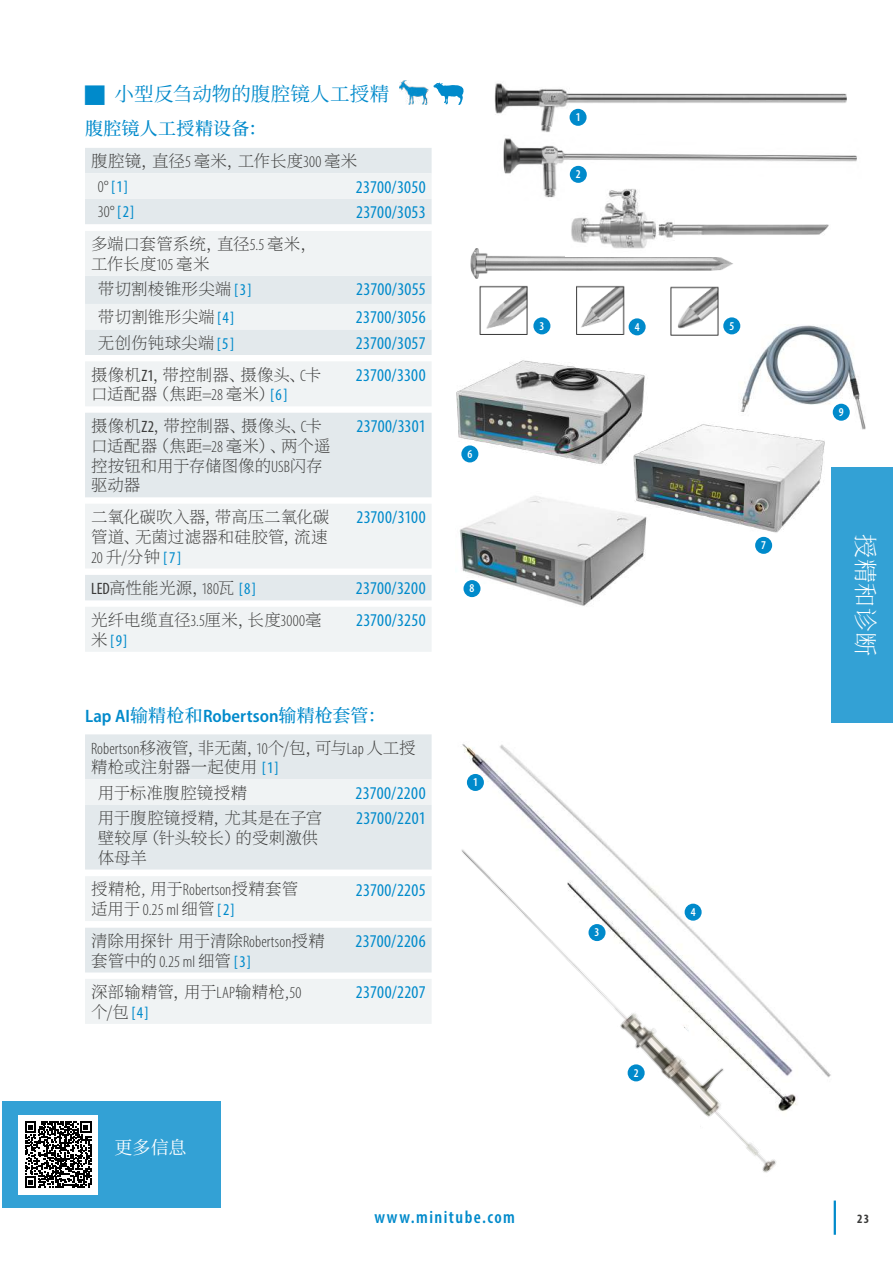
<style>
.page{position:relative;width:893px;height:1263px;background:#fff}
.page>*{position:absolute;margin:0;border:0;box-sizing:border-box;transform-origin:0 0}
.t1{font:200 24px "Source Han Serif SC";letter-spacing:.02em;color:#fff}
.t2{font:19.5px "Source Han Serif SC";letter-spacing:.01em;color:#008acb}
.t3{font:condensed 18px "Myriad Pro";letter-spacing:.015em;color:#008acb}
.t4{font:600 semi-condensed 18px "Myriad Pro";letter-spacing:.005em;color:#008acb}
.t5{font:600 condensed 18px "Myriad Pro";letter-spacing:.08em;color:#008acb}
.t6{font:500 18px "Source Han Serif SC";letter-spacing:.015em;color:#008acb}
.t7{font:18px "Source Han Serif SC";color:#fff}
.t8{font:200 16.5px/19.8px "Source Han Serif SC";letter-spacing:.005em;color:#3b3b3a}
.t9{font:300 condensed 16.5px "Myriad Pro";color:#3b3b3a}
.t10{font:condensed 16.5px "Myriad Pro";color:#008acb}
.t11{font:700 condensed 12.75px "Myriad Pro";color:#3b3b3a}
.t12{font:600 condensed 12px "Myriad Pro";color:#fff}
.s1{font-family:"Myriad Pro";font-weight:300;font-stretch:condensed}
.s2{font-weight:300;color:#3b3b3a}
.s3{font-weight:400;color:#008acb}
.s4{font-family:"Myriad Pro";font-weight:400;font-stretch:condensed;color:#008acb}
.s5{font-family:"Myriad Pro";font-weight:400;font-stretch:condensed}
.s6{font-family:"Source Han Serif SC";font-weight:200;font-stretch:normal;color:#3b3b3a}
.s7{font-family:"Source Han Serif SC";font-weight:500;font-stretch:normal}
.s8{font-family:"Source Han Serif SC";font-weight:200;font-stretch:normal}
</style>
<div class="page">
<hr style="left:834px;top:1200px;width:2px;height:35px;background:#008acb">
<div style="left:831px;top:468px;width:62px;height:255px;background:#33a1d5"></div>
<div style="left:85px;top:148px;width:347px;height:25px;background:#e3e9ec"></div>
<svg style="left:85px;top:173px;width:347px;height:851px;fill:#f0f3f4"></svg>
<svg style="left:85px;top:224px;width:347px;height:703px"></svg>
<svg style="left:433px;top:83px;width:30px;height:22px"></svg>
<img style="left:399px;top:81px;width:29px;height:23px">
<div style="left:2px;top:1101px;width:219px;height:107px;background:#33a1d5"></div>
<div style="left:18px;top:1115px;width:80px;height:79px;background:#fff"></div>
<svg style="left:25px;top:1121px;width:66px;height:67px"></svg>
<img style="left:462px;top:744px;width:108px;height:65px">
<img style="left:461px;top:822px;width:339px;height:351px">
<div style="left:467px;top:774px;width:17px;height:17px;background:#008acb;border-radius:50%"></div>
<div style="left:588px;top:924px;width:17px;height:17px;background:#008acb;border-radius:50%"></div>
<div style="left:685px;top:904px;width:17px;height:17px;background:#008acb;border-radius:50%"></div>
<img style="left:740px;top:325px;width:126px;height:105px">
<img style="left:460px;top:496px;width:186px;height:110px">
<img style="left:494px;top:83px;width:353px;height:49px">
<div style="left:570px;top:109px;width:17px;height:17px;background:#008acb;border-radius:50%"></div>
<img style="left:503px;top:138px;width:354px;height:60px">
<div style="left:570px;top:166px;width:17px;height:17px;background:#008acb;border-radius:50%"></div>
<img style="left:470px;top:248px;width:271px;height:96px">
<div style="left:533px;top:317px;width:17px;height:17px;background:#008acb;border-radius:50%"></div>
<div style="left:629px;top:318px;width:17px;height:17px;background:#008acb;border-radius:50%"></div>
<img style="left:565px;top:184px;width:267px;height:73px">
<div style="left:723px;top:317px;width:17px;height:17px;background:#008acb;border-radius:50%"></div>
<img style="left:456px;top:360px;width:189px;height:105px">
<div style="left:461px;top:445px;width:17px;height:17px;background:#008acb;border-radius:50%"></div>
<img style="left:629px;top:422px;width:198px;height:113px">
<div style="left:755px;top:537px;width:17px;height:17px;background:#008acb;border-radius:50%"></div>
<div style="left:463px;top:580px;width:17px;height:17px;background:#008acb;border-radius:50%"></div>
<div style="left:833px;top:404px;width:17px;height:17px;background:#008acb;border-radius:50%"></div>
<p class="t2" style="left:114px;top:83px;width:276px">小型反刍动物的腹腔镜人工授精</p>
<p class="t6" style="left:85px;top:118px;width:183px">腹腔镜人工授精设备：</p>
<p class="t8" style="left:91px;top:151px;width:268px">腹腔镜，直径<span class="s1">5</span> 毫米，工作长度<span class="s1">300</span> 毫米</p>
<p class="t10" style="left:98px;top:176px;width:32px"><span class="s2">0°</span> [1]</p>
<p class="t3" style="left:356px;top:176px;width:71px">23700/3050</p>
<p class="t9" style="left:98px;top:202px;width:38px">30° <span class="s3">[2]</span></p>
<p class="t3" style="left:356px;top:202px;width:71px">23700/3053</p>
<p class="t8" style="left:91px;top:234px;width:227px">多端口套管系统，直径<span class="s1">5.5</span> 毫米，工作长度<span class="s1">105</span> 毫米</p>
<p class="t8" style="left:98px;top:279px;width:155px">带切割棱锥形尖端<span class="s4">[3]</span></p>
<p class="t3" style="left:356px;top:278px;width:71px">23700/3055</p>
<p class="t8" style="left:98px;top:308px;width:138px">带切割锥形尖端<span class="s4">[4]</span></p>
<p class="t3" style="left:356px;top:307px;width:71px">23700/3056</p>
<p class="t8" style="left:98px;top:333px;width:138px">无创伤钝球尖端<span class="s4">[5]</span></p>
<p class="t3" style="left:356px;top:332px;width:71px">23700/3057</p>
<p class="t8" style="left:91px;top:365px;width:232px">摄像机<span class="s5">Z1</span>，带控制器、摄像头、<span class="s1">C</span>卡口适配器（焦距<span class="s1">=28</span> 毫米）<span class="s4">[6]</span></p>
<p class="t3" style="left:356px;top:364px;width:71px">23700/3300</p>
<p class="t8" style="left:91px;top:416px;width:241px">摄像机<span class="s5">Z2</span>，带控制器、摄像头、<span class="s1">C</span>卡口适配器（焦距<span class="s1">=28</span> 毫米）、两个遥控按钮和用于存储图像的<span class="s1">USB</span>闪存驱动器</p>
<p class="t3" style="left:356px;top:415px;width:71px">23700/3301</p>
<p class="t8" style="left:91px;top:507px;width:240px;text-align:justify">二氧化碳吹入器，带高压二氧化碳管道、无菌过滤器和硅胶管，流速<span class="s1">20</span>升/分钟<span class="s4">[7]</span></p>
<p class="t3" style="left:356px;top:506px;width:71px">23700/3100</p>
<p class="t8" style="left:91px;top:578px;width:167px"><span class="s5">LED</span>高性能光源，<span class="s1">180</span>瓦 <span class="s4">[8]</span></p>
<p class="t3" style="left:356px;top:577px;width:71px">23700/3200</p>
<p class="t8" style="left:91px;top:610px;width:232px">光纤电缆直径<span class="s1">3.5</span>厘米，长度<span class="s1">3000</span>毫</p>
<p class="t10" style="left:91px;top:630px;width:38px"><span class="s6">米</span>[9]</p>
<p class="t3" style="left:356px;top:609px;width:71px">23700/3250</p>
<p class="t4" style="left:85px;top:704px;width:302px">Lap AI<span class="s7">输精枪和</span>Robertson<span class="s7">输精枪套管：</span></p>
<p class="t8" style="left:91px;top:738px;width:326px"><span class="s1">Robertson</span>移液管，非无菌，<span class="s1">10</span>个/包，可与<span class="s1">Lap</span> 人工授精枪或注射器一起使用 <span class="s4">[1]</span></p>
<p class="t8" style="left:98px;top:783px;width:151px">用于标准腹腔镜授精</p>
<p class="t3" style="left:355px;top:782px;width:72px">23700/2200</p>
<p class="t8" style="left:98px;top:808px;width:226px">用于腹腔镜授精，尤其是在子宫壁较厚（针头较长）的受刺激供体母羊</p>
<p class="t3" style="left:356px;top:807px;width:71px">23700/2201</p>
<p class="t8" style="left:91px;top:880px;width:209px">授精枪, 用于<span class="s1">Robertson</span>授精套管</p>
<p class="t9" style="left:91px;top:900px;width:145px"><span class="s8">适用于</span> 0.25 ml <span class="s8">细管</span> <span class="s3">[2]</span></p>
<p class="t3" style="left:356px;top:879px;width:71px">23700/2205</p>
<p class="t8" style="left:91px;top:931px;width:236px">清除用探针 用于清除<span class="s1">Robertson</span>授精套管中的 <span class="s1">0.25 ml</span> 细管 <span class="s4">[3]</span></p>
<p class="t3" style="left:355px;top:930px;width:72px">23700/2206</p>
<p class="t8" style="left:91px;top:982px;width:212px">深部输精管，用于<span class="s1">LAP</span>输精枪,<span class="s1">50</span>个/包<span class="s4">[4]</span></p>
<p class="t3" style="left:356px;top:981px;width:71px">23700/2207</p>
<p class="t12" style="left:467px;top:446px;width:6px">6</p>
<p class="t12" style="left:470px;top:581px;width:6px">8</p>
<p class="t12" style="left:473px;top:775px;width:6px">1</p>
<p class="t7" style="left:115px;top:1138px;width:73px">更多信息</p>
<p class="t12" style="left:576px;top:110px;width:6px">1</p>
<p class="t12" style="left:576px;top:167px;width:6px">2</p>
<p class="t12" style="left:539px;top:318px;width:6px">3</p>
<p class="t12" style="left:635px;top:319px;width:6px">4</p>
<p class="t12" style="left:729px;top:318px;width:6px">5</p>
<p class="t12" style="left:761px;top:538px;width:6px">7</p>
<p class="t12" style="left:595px;top:925px;width:6px">3</p>
<p class="t12" style="left:691px;top:904px;width:6px">4</p>
<p class="t12" style="left:634px;top:1065px;width:6px">2</p>
<p class="t12" style="left:839px;top:405px;width:6px">9</p>
<h1 class="t1" style="left:879px;top:534px;width:123px;rotate:90deg">授精和诊断</h1>
<p class="t5" style="left:374px;top:1205px;width:142px">www.minitube.com</p>
<p class="t11" style="left:857px;top:1211px;width:13px">23</p>
</div>
